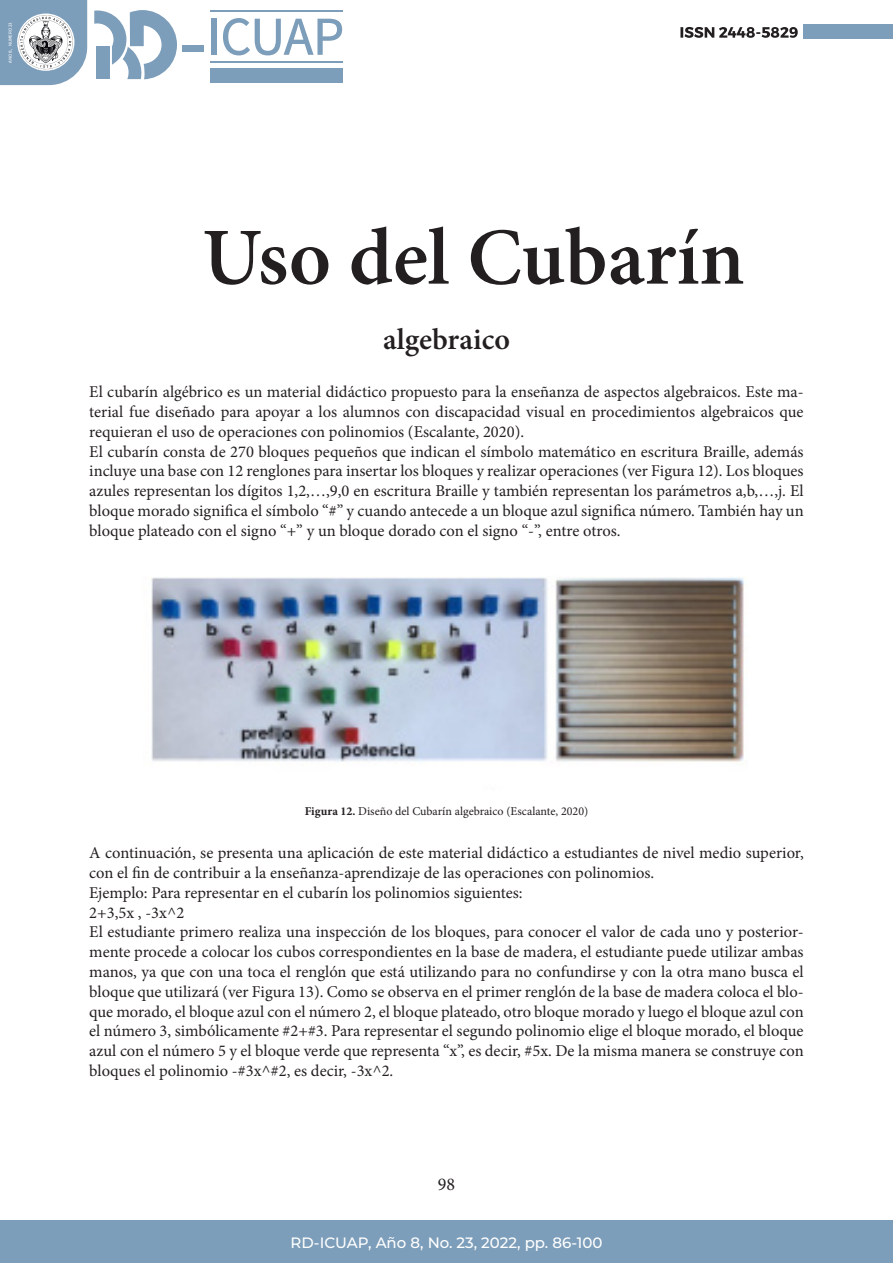
<style>
.page{position:relative;width:893px;height:1263px;background:#fff}
.page>*{position:absolute;margin:0;border:0;box-sizing:border-box;transform-origin:0 0}
.TÍTULO_DE_ARTÍCULO{font:600 81px "Minion Pro";color:#231f20}
.TÍTULO_DE_ARTÍCULO-2{font:600 30px "Minion Pro";color:#231f20}
.t1{font:18px "Minion Pro";color:#231f20}
.TÍTULO_DE_ARTÍCULO-3{font:16.5px/19.8px "Minion Pro";color:#231f20;text-align:justify}
.t2{font:500 15px "Montserrat";color:#fff}
.TÍTULO_DE_ARTÍCULO-4{font:12px "Minion Pro";color:#231f20}
.t3{font:4.5px "BUAP802";color:#fff}
.s1{font-weight:700}
</style>
<div class="page">
<div style="left:804px;top:25px;width:89px;height:14px;background:#7d9eba"></div>
<svg style="left:680px;top:27px;width:118px;height:11px"></svg>
<div style="left:0;top:1220px;width:893px;height:43px;background:#7d9eba"></div>
<svg style="left:94px;top:10px;width:83px;height:69px"></svg>
<div style="left:96px;top:46px;width:14px;height:33px;background:#7d9eba"></div>
<svg style="left:0;top:0;width:87px;height:85px"></svg>
<div style="left:3px;top:9px;width:11px;height:67px;background:#7d9eba"></div>
<div style="left:182px;top:45px;width:21px;height:7px;background:#7d9eba"></div>
<div style="left:210px;top:68px;width:133px;height:14px;background:#7d9eba"></div>
<svg style="left:203px;top:18px;width:139px;height:37px"></svg>
<hr style="left:210px;top:10px;width:133px;height:2px;background:#7d9eba">
<hr style="left:210px;top:61px;width:133px;height:2px;background:#7d9eba">
<img style="left:151px;top:577px;width:593px;height:188px">
<p class="t3" style="left:8px;top:63px;width:42px;rotate:-90deg">AÑO 8, NÚMERO 23</p>
<p class="TÍTULO_DE_ARTÍCULO" style="left:202px;top:202px;width:544px">Uso del Cubarín</p>
<p class="TÍTULO_DE_ARTÍCULO-2" style="left:383px;top:318px;width:128px">algebraico</p>
<p class="TÍTULO_DE_ARTÍCULO-3" style="left:89px;top:382px;width:716px">El cubarín algébrico es un material didáctico propuesto para la enseñanza de aspectos algebraicos. Este ma&shy;terial fue diseñado para apoyar a los alumnos con discapacidad visual en procedimientos algebraicos que requieran el uso de operaciones con polinomios (Escalante, 2020).</p>
<p class="TÍTULO_DE_ARTÍCULO-3" style="left:89px;top:442px;width:716px">El cubarín consta de 270 bloques pequeños que indican el símbolo matemático en escritura Braille, además incluye una base con 12 renglones para insertar los bloques y realizar operaciones (ver Figura 12). Los bloques azules representan los dígitos 1,2,…,9,0 en escritura Braille y también representan los parámetros a,b,…,j. El bloque morado significa el símbolo “#” y cuando antecede a un bloque azul significa número. También hay un bloque plateado con el signo “+” y un bloque dorado con el signo “-”, entre otros.</p>
<p class="TÍTULO_DE_ARTÍCULO-4" style="left:305px;top:803px;width:285px"><span class="s1">Figura 12.</span> Diseño del Cubarín algebraico (Escalante, 2020)</p>
<p class="TÍTULO_DE_ARTÍCULO-3" style="left:89px;top:843px;width:716px">A continuación, se presenta una aplicación de este material didáctico a estudiantes de nivel medio superior, con el fin de contribuir a la enseñanza-aprendizaje de las operaciones con polinomios.</p>
<p class="TÍTULO_DE_ARTÍCULO-3" style="left:89px;top:883px;width:435px">Ejemplo: Para representar en el cubarín los polinomios siguientes:</p>
<p class="TÍTULO_DE_ARTÍCULO-3" style="left:89px;top:902px;width:96px">2+3,5x , -3x^2</p>
<p class="TÍTULO_DE_ARTÍCULO-3" style="left:89px;top:922px;width:716px">El estudiante primero realiza una inspección de los bloques, para conocer el valor de cada uno y posterior&shy;mente procede a colocar los cubos correspondientes en la base de madera, el estudiante puede utilizar ambas manos, ya que con una toca el renglón que está utilizando para no confundirse y con la otra mano busca el bloque que utilizará (ver Figura 13). Como se observa en el primer renglón de la base de madera coloca el blo&shy;que morado, el bloque azul con el número 2, el bloque plateado, otro bloque morado y luego el bloque azul con el número 3, simbólicamente #2+#3. Para representar el segundo polinomio elige el bloque morado, el bloque azul con el número 5 y el bloque verde que representa “x”, es decir, #5x. De la misma manera se construye con bloques el polinomio -#3x^#2, es decir, -3x^2.</p>
<p class="t1" style="left:438px;top:1172px;width:19px">98</p>
<p class="t2" style="left:291px;top:1232px;width:313px">RD-ICUAP, Año 8, No. 23, 2022, pp. 86-100</p>
</div>
